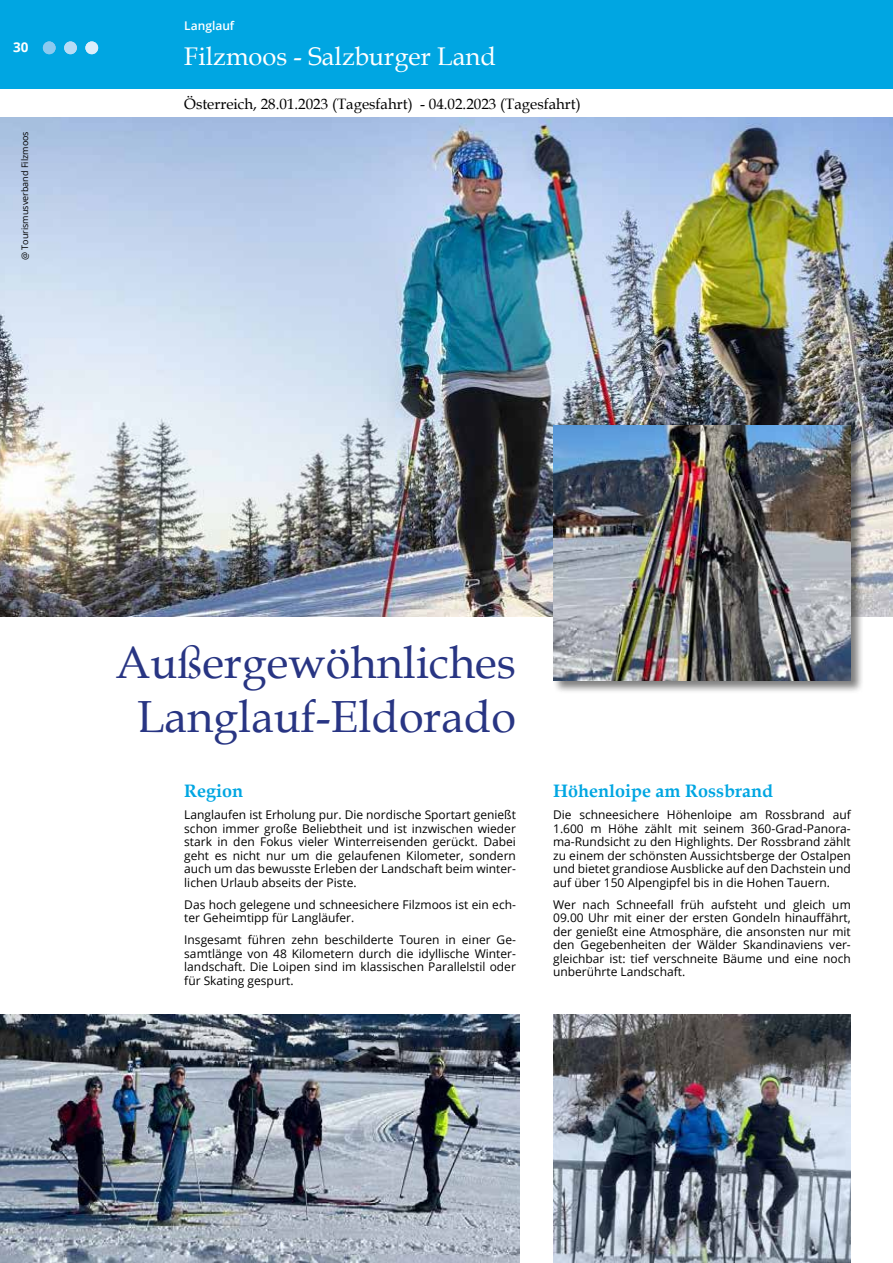
<style>
.page{position:relative;width:893px;height:1263px;background:#fff}
.page>*{position:absolute;margin:0;border:0;box-sizing:border-box;transform-origin:0 0}
.t1{font:45px/54px "Book Antiqua";color:#283583;text-align:center}
.t2{font:25.5px "Book Antiqua";color:#fff}
.t3{font:700 18px "Book Antiqua";color:#00a6e2}
.t4{font:15px "Book Antiqua";color:#000}
.t5{font:700 13.5px "Open Sans";color:#fff}
.t6{font:12px/13.5px "Open Sans";color:#000;text-align:justify}
.t7{font:600 12px "Open Sans";color:#fff}
.t8{font:9px "Open Sans";color:#000}
</style>
<div class="page">
<div style="left:0;top:0;width:893px;height:89px;background:#00a6e2"></div>
<img style="left:0;top:118px;width:893px;height:499px">
<div style="left:43px;top:41px;width:13px;height:13px;background:#8bcaf0;border-radius:50%"></div>
<div style="left:64px;top:41px;width:13px;height:13px;background:#b7dcf6;border-radius:50%"></div>
<div style="left:85px;top:41px;width:13px;height:13px;background:#ddeefb;border-radius:50%"></div>
<img style="left:553px;top:1014px;width:298px;height:249px">
<img style="left:0;top:1014px;width:519px;height:249px">
<div style="left:552px;top:424px;width:312px;height:269px;background:#000;opacity:.5"></div>
<img style="left:553px;top:425px;width:298px;height:255px">
<p class="t5" style="left:13px;top:37px;width:17px">30</p>
<p class="t8" style="left:19px;top:260px;width:130px;rotate:-90deg">@ Tourismusverband Filzmoos</p>
<p class="t7" style="left:184px;top:18px;width:52px">Langlauf</p>
<h2 class="t2" style="left:184px;top:39px;width:313px">Filzmoos - Salzburger Land</h2>
<p class="t4" style="left:184px;top:93px;width:398px">Österreich, 28.01.2023 (Tagesfahrt) - 04.02.2023 (Tagesfahrt)</p>
<h1 class="t1" style="left:115px;top:634px;width:402px">Außergewöhnliches<br>Langlauf-Eldorado</h1>
<h3 class="t3" style="left:184px;top:779px;width:61px">Region</h3>
<p class="t6" style="left:184px;top:808px;width:333px">Langlaufen ist Erholung pur. Die nordische Sportart genießt schon immer große Beliebtheit und ist inzwischen wieder stark in den Fokus vieler Winterreisenden gerückt. Dabei geht es nicht nur um die gelaufenen Kilometer, sondern auch um das bewusste Erleben der Landschaft beim winter&shy;lichen Urlaub abseits der Piste.</p>
<p class="t6" style="left:184px;top:897px;width:333px">Das hoch gelegene und schneesichere Filzmoos ist ein ech&shy;ter Geheimtipp für Langläufer.</p>
<p class="t6" style="left:184px;top:933px;width:333px">Insgesamt führen zehn beschilderte Touren in einer Ge&shy;samtlänge von 48 Kilometern durch die idyllische Winter&shy;landschaft. Die Loipen sind im klassischen Parallelstil oder für Skating gespurt.</p>
<h3 class="t3" style="left:553px;top:779px;width:221px">Höhenloipe am Rossbrand</h3>
<p class="t6" style="left:553px;top:808px;width:299px">Die schneesichere Höhenloipe am Rossbrand auf 1.600 m Höhe zählt mit seinem 360-Grad-Panora&shy;ma-Rundsicht zu den Highlights. Der Rossbrand zählt zu einem der schönsten Aussichtsberge der Ostalpen und bietet grandiose Ausblicke auf den Dachstein und auf über 150 Alpengipfel bis in die Hohen Tauern.</p>
<p class="t6" style="left:553px;top:897px;width:299px">Wer nach Schneefall früh aufsteht und gleich um 09.00 Uhr mit einer der ersten Gondeln hinauffährt, der genießt eine Atmosphäre, die ansonsten nur mit den Gegebenheiten der Wälder Skandinaviens ver&shy;gleichbar ist: tief verschneite Bäume und eine noch unberührte Landschaft.</p>
</div>
